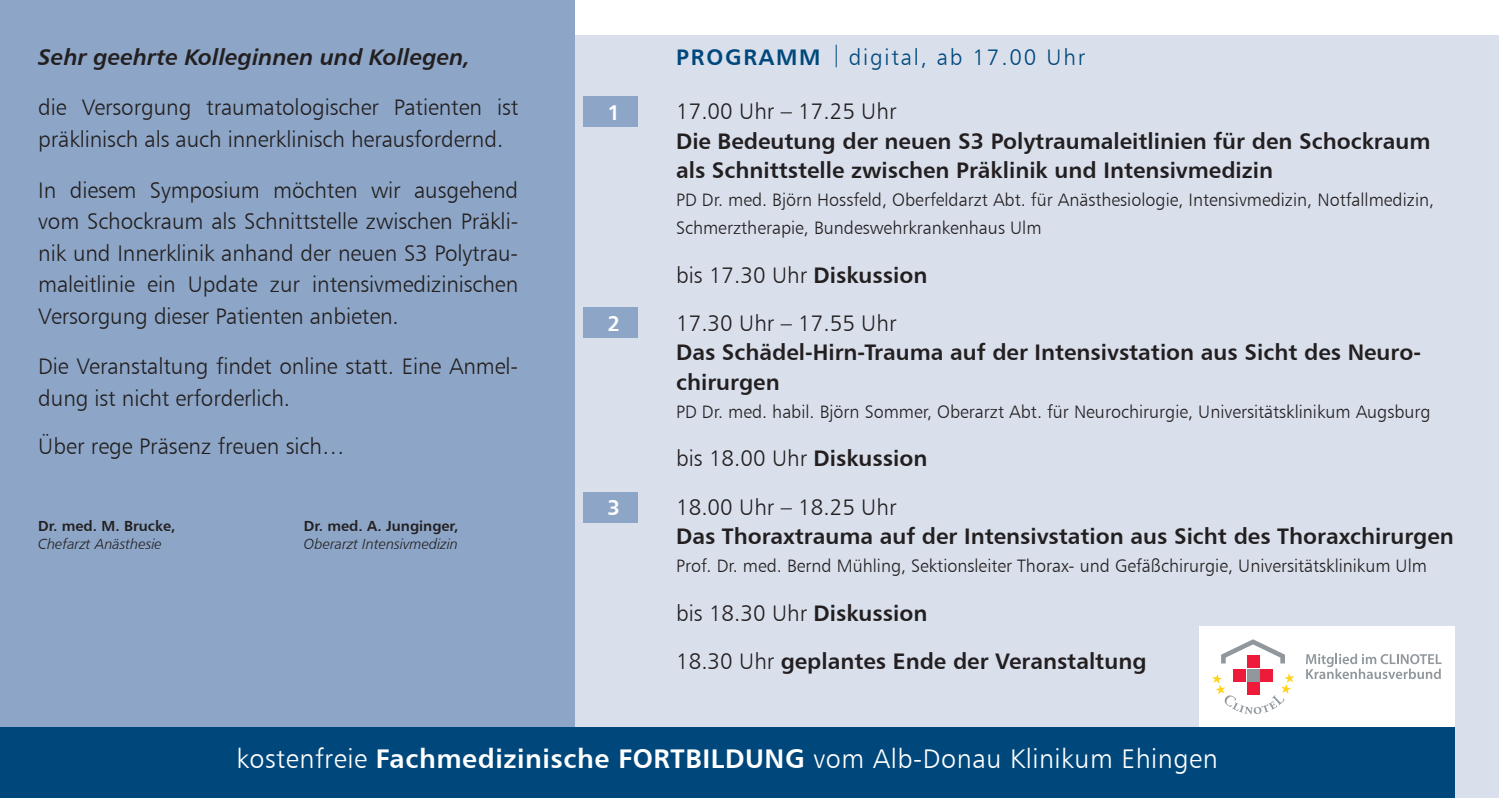
<style>
.page{position:relative;width:1499px;height:798px;background:#fff}
.page>*{position:absolute;margin:0;border:0;box-sizing:border-box;transform-origin:0 0}
.t1{font:27px "Humanist 777 BT Light B";letter-spacing:.02em;color:#fff}
.t2{font:22.5px/31.5px "Humanist 777 BT Light B";letter-spacing:-.005em;color:#231f20}
.t3{font:22.5px/29.2px "Humanist 777 BT Bold B";color:#231f20}
.t4{font:22.5px "Humanist 777 BT Bold Italic B";color:#231f20}
.t5{font:22.5px "Humanist 777 BT Light B";letter-spacing:.08em;color:#00487c}
.t6{font:21.38px "Humanist 777 BT Bold B";color:#fff}
.t7{font:18px/28.1px "Humanist 777 BT Light B";color:#231f20}
.t8{font:14.62px "Humanist 777 BT Light Italic B";color:#231f20}
.t9{font:14.62px "Humanist 777 BT Bold B";color:#231f20}
.s1{font-family:"Humanist 777 BT Bold B"}
.s2{font-family:"Humanist 777 BT Light B"}
</style>
<div class="page">
<div style="left:574px;top:36px;width:925px;height:761px;background:#d9e0ec"></div>
<div style="left:584px;top:96px;width:54px;height:31px;background:#8da6c7"></div>
<div style="left:584px;top:308px;width:54px;height:30px;background:#8da6c7"></div>
<div style="left:584px;top:492px;width:54px;height:30px;background:#8da6c7"></div>
<div style="left:0;top:0;width:574px;height:797px;background:#8da6c7"></div>
<div style="left:0;top:726px;width:1454px;height:71px;background:#00487c"></div>
<div style="left:1199px;top:626px;width:255px;height:100px;background:#fff"></div>
<svg style="left:1221px;top:639px;width:64px;height:24px"></svg>
<svg style="left:1212px;top:673px;width:82px;height:41px"></svg>
<div style="left:1247px;top:654px;width:13px;height:13px;background:#ed1a3a"></div>
<div style="left:1233px;top:668px;width:13px;height:13px;background:#ed1a3a"></div>
<div style="left:1260px;top:668px;width:13px;height:13px;background:#ed1a3a"></div>
<div style="left:1247px;top:682px;width:13px;height:13px;background:#ed1a3a"></div>
<div style="left:1247px;top:668px;width:13px;height:13px;background:#90979d"></div>
<svg style="left:1306px;top:653px;width:135px;height:25px"></svg>
<p class="t4" style="left:38px;top:42px;width:433px">Sehr geehrte Kolleginnen und Kollegen,</p>
<p class="t2" style="left:38px;top:91px;width:481px">die Versorgung traumatologischer Patienten ist präklinisch als auch innerklinisch herausfordernd.</p>
<p class="t2" style="left:38px;top:173px;width:481px;text-align:justify">In diesem Symposium möchten wir ausgehend vom Schockraum als Schnittstelle zwischen Präkli&shy;nik und Innerklinik anhand der neuen S3 Polytrau&shy;maleitlinie ein Update zur intensivmedizinischen Versorgung dieser Patienten anbieten.</p>
<p class="t2" style="left:38px;top:350px;width:481px">Die Veranstaltung findet online statt. Eine Anmel&shy;dung ist nicht erforderlich.</p>
<p class="t2" style="left:38px;top:430px;width:308px">Über rege Präsenz freuen sich…</p>
<p class="t9" style="left:38px;top:516px;width:139px">Dr. med. M. Brucke,</p>
<p class="t9" style="left:304px;top:516px;width:156px">Dr. med. A. Junginger,</p>
<p class="t8" style="left:38px;top:534px;width:125px">Chefarzt Anästhesie</p>
<p class="t8" style="left:304px;top:534px;width:156px">Oberarzt Intensivmedizin</p>
<p class="t6" style="left:608px;top:99px;width:14px">1</p>
<p class="t6" style="left:608px;top:310px;width:14px">2</p>
<p class="t6" style="left:608px;top:494px;width:14px">3</p>
<p class="t5" style="left:676px;top:43px;width:411px"><span class="s1">PROGRAMM</span> | digital, ab 17.00 Uhr</p>
<p class="t2" style="left:676px;top:95px;width:222px">17.00 Uhr – 17.25 Uhr</p>
<p class="t3" style="left:676px;top:126px;width:756px">Die Bedeutung der neuen S3 Polytraumaleitlinien für den Schockraum als Schnittstelle zwischen Präklinik und Intensivmedizin</p>
<p class="t7" style="left:676px;top:185px;width:760px">PD Dr. med. Björn Hossfeld, Oberfeldarzt Abt. für Anästhesiologie, Intensivmedizin, Notfallmedizin,<br>Schmerztherapie, Bundeswehrkrankenhaus Ulm</p>
<p class="t2" style="left:676px;top:250px;width:253px;line-height:48.4px">bis 17.30 Uhr <span class="s1">Diskussion<br></span>17.30 Uhr – 17.55 Uhr</p>
<p class="t3" style="left:676px;top:337px;width:746px">Das Schädel-Hirn-Trauma auf der Intensivstation aus Sicht des Neuro&shy;chirurgen</p>
<p class="t7" style="left:676px;top:397px;width:756px">PD Dr. med. habil. Björn Sommer, Oberarzt Abt. für Neurochirurgie, Universitätsklinikum Augsburg</p>
<p class="t2" style="left:676px;top:434px;width:253px;line-height:48.4px">bis 18.00 Uhr <span class="s1">Diskussion<br></span>18.00 Uhr – 18.25 Uhr</p>
<p class="t3" style="left:676px;top:520px;width:779px">Das Thoraxtrauma auf der Intensivstation aus Sicht des Thoraxchirurgen</p>
<p class="t7" style="left:676px;top:551px;width:752px">Prof. Dr. med. Bernd Mühling, Sektionsleiter Thorax- und Gefäßchirurgie, Universitätsklinikum Ulm</p>
<p class="t2" style="left:676px;top:596px;width:253px">bis 18.30 Uhr <span class="s1">Diskussion</span></p>
<p class="t3" style="left:676px;top:645px;width:472px"><span class="s2">18.30 Uhr</span> geplantes Ende der Veranstaltung</p>
<p class="t1" style="left:236px;top:742px;width:983px">kostenfreie <span class="s1">Fachmedizinische FORTBILDUNG</span> vom Alb-Donau Klinikum Ehingen</p>
</div>
